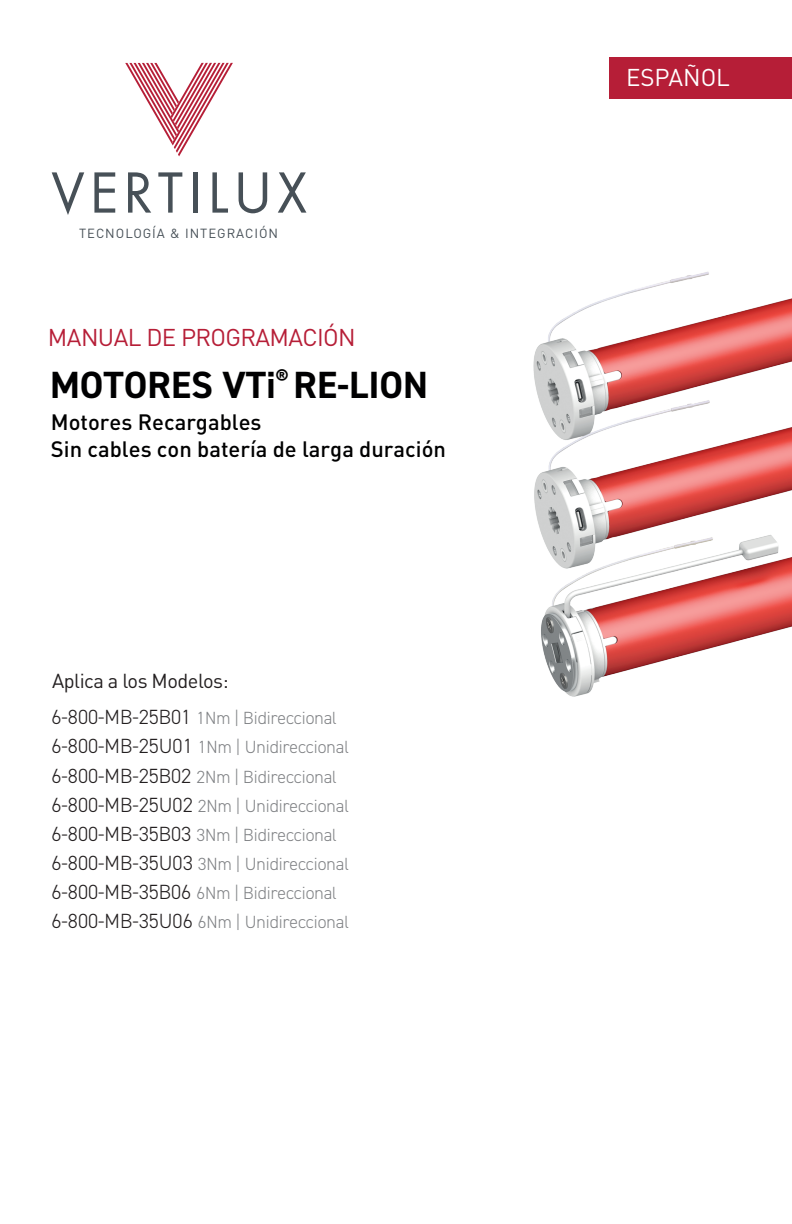
<style>
.page{position:relative;width:792px;height:1224px;background:#fff}
.page>*{position:absolute;margin:0;border:0;box-sizing:border-box;transform-origin:0 0}
.t1{font:700 38px "DIN2014";color:#000001}
.t2{font:24px "DIN Pro";letter-spacing:-.025em;color:#b61e37}
.t3{font:24px "DIN Pro";color:#fff}
.t4{font:500 22px/27.4px "DIN Pro";color:#000001}
.t5{font:20px "DIN Pro";letter-spacing:-.025em;color:#231f20}
.t6{font:300 17.6px/29.2px "DIN2014";color:#808285}
.t7{font:13px "DIN Pro";letter-spacing:.075em;color:#475057}
.s1{font-size:20.6px;color:#231f20}
</style>
<div class="page">
<div style="left:610px;top:57px;width:182px;height:42px;background:#b61e37"></div>
<img style="left:533px;top:272px;width:258px;height:425px">
<svg style="left:52px;top:172px;width:32px;height:43px"></svg>
<svg style="left:94px;top:172px;width:21px;height:41px"></svg>
<svg style="left:128px;top:172px;width:23px;height:41px"></svg>
<svg style="left:158px;top:172px;width:24px;height:41px"></svg>
<hr style="left:193px;top:172px;width:4px;height:41px;background:#475057">
<svg style="left:212px;top:172px;width:16px;height:41px"></svg>
<svg style="left:239px;top:172px;width:28px;height:41px"></svg>
<svg style="left:278px;top:172px;width:28px;height:41px"></svg>
<svg style="left:125px;top:63px;width:108px;height:93px"></svg>
<p class="t7" style="left:79px;top:225px;width:201px">TECNOLOGÍA &amp; INTEGRACIÓN</p>
<h2 class="t2" style="left:48px;top:318px;width:309px">MANUAL DE PROGRAMACIÓN</h2>
<h1 class="t1" style="left:50px;top:360px;width:380px">MOTORES VTi<sup>®</sup> RE-LION</h1>
<p class="t4" style="left:51px;top:406px;width:397px">Motores Recargables<br>Sin cables con batería de larga duración</p>
<p class="t5" style="left:52px;top:665px;width:178px">Aplica a los Modelos:</p>
<p class="t6" style="left:52px;top:704px;width:299px"><span class="s1">6-800-MB-25B01</span> 1Nm | Bidireccional <span class="s1">6-800-MB-25U01</span> 1Nm | Unidireccional <span class="s1">6-800-MB-25B02</span> 2Nm | Bidireccional <span class="s1">6-800-MB-25U02</span> 2Nm | Unidireccional <span class="s1">6-800-MB-35B03</span> 3Nm | Bidireccional <span class="s1">6-800-MB-35U03</span> 3Nm | Unidireccional <span class="s1">6-800-MB-35B06</span> 6Nm | Bidireccional <span class="s1">6-800-MB-35U06</span> 6Nm | Unidireccional</p>
<h2 class="t3" style="left:626px;top:59px;width:106px">ESPAÑOL</h2>
</div>
